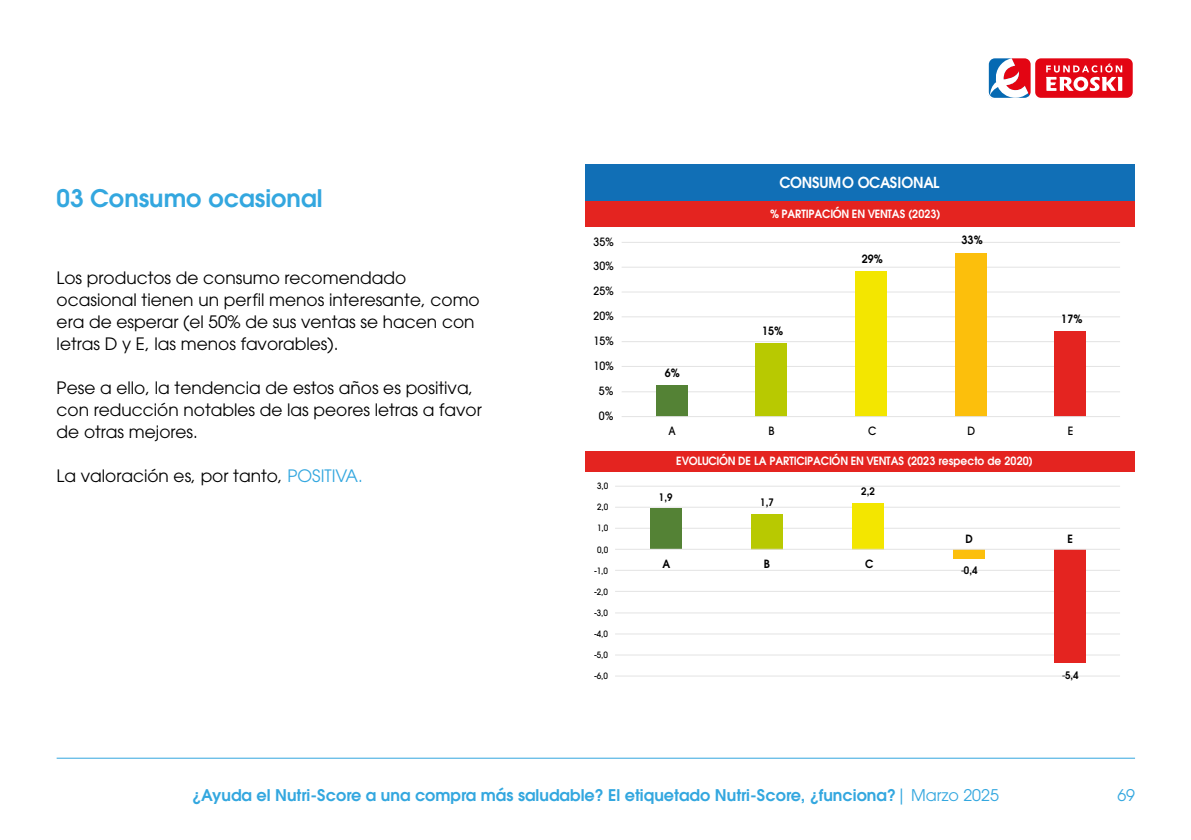
<style>
.page{position:relative;width:1191px;height:840px;background:#fff}
.page>*{position:absolute;margin:0;border:0;box-sizing:border-box;transform-origin:0 0}
.t1{font:600 24px "ITC Avant Garde Pro";color:#33a7df}
.t2{font:17px/22px "ITC Avant Garde Pro";color:#000}
.t3{font:600 16px "ITC Avant Garde Pro";color:#33a7df}
.t4{font:16px "ITC Avant Garde Pro";color:#33a7df}
.t5{font:600 15.2px "ITC Avant Garde Pro";letter-spacing:-.01em;color:#fff;scale:.94 1}
.t6{font:600 11.4px "ITC Avant Garde Pro";color:#fff;scale:.94 1}
.t7{font:500 11.4px "ITC Avant Garde Pro";letter-spacing:.015em;color:#000;scale:.94 1}
.t8{font:600 11.4px "ITC Avant Garde Pro";letter-spacing:.015em;color:#000;scale:.94 1}
.t9{font:600 10.2px "ITC Avant Garde Pro";color:#000;scale:.94 1}
.t10{font:500 8.6px "ITC Avant Garde Pro";color:#000;scale:.94 1}
.s1{color:#33a7df}
.s2{color:#636362}
.s3{font-weight:400}
</style>
<div class="page">
<svg style="left:988px;top:58px;width:145px;height:41px"></svg>
<div style="left:585px;top:164px;width:549px;height:38px;background:#116fb6"></div>
<div style="left:585px;top:201px;width:550px;height:26px;background:#e42420"></div>
<div style="left:585px;top:450px;width:549px;height:21px;background:#e42420"></div>
<hr style="left:615px;top:675px;width:505px;height:1px;background:#e3e3e3">
<hr style="left:615px;top:654px;width:505px;height:1px;background:#e3e3e3">
<hr style="left:615px;top:633px;width:505px;height:1px;background:#e3e3e3">
<hr style="left:615px;top:612px;width:505px;height:1px;background:#e3e3e3">
<hr style="left:615px;top:590px;width:505px;height:1px;background:#e3e3e3">
<hr style="left:615px;top:569px;width:505px;height:1px;background:#e3e3e3">
<hr style="left:615px;top:527px;width:505px;height:1px;background:#e3e3e3">
<hr style="left:615px;top:506px;width:505px;height:1px;background:#e3e3e3">
<hr style="left:615px;top:485px;width:505px;height:1px;background:#e3e3e3">
<div style="left:650px;top:508px;width:31px;height:41px;background:#548235"></div>
<div style="left:751px;top:514px;width:31px;height:35px;background:#b8c901"></div>
<div style="left:852px;top:502px;width:31px;height:47px;background:#f3e600"></div>
<div style="left:953px;top:549px;width:31px;height:9px;background:#fcbf0c"></div>
<div style="left:1054px;top:549px;width:31px;height:113px;background:#e42420"></div>
<hr style="left:615px;top:548px;width:505px;height:1px;background:#e3e3e3">
<hr style="left:621px;top:391px;width:499px;height:1px;background:#e3e3e3">
<hr style="left:621px;top:366px;width:499px;height:1px;background:#e3e3e3">
<hr style="left:621px;top:341px;width:499px;height:1px;background:#e3e3e3">
<hr style="left:621px;top:316px;width:499px;height:1px;background:#e3e3e3">
<hr style="left:621px;top:291px;width:499px;height:1px;background:#e3e3e3">
<hr style="left:621px;top:266px;width:499px;height:1px;background:#e3e3e3">
<hr style="left:621px;top:242px;width:499px;height:1px;background:#e3e3e3">
<div style="left:656px;top:385px;width:31px;height:31px;background:#548235"></div>
<div style="left:755px;top:343px;width:31px;height:73px;background:#b8c901"></div>
<div style="left:855px;top:271px;width:31px;height:145px;background:#f3e600"></div>
<div style="left:955px;top:252px;width:31px;height:164px;background:#fcbf0c"></div>
<div style="left:1054px;top:331px;width:31px;height:85px;background:#e42420"></div>
<hr style="left:621px;top:416px;width:499px;height:1px;background:#e3e3e3">
<hr style="left:57px;top:757px;width:1078px;height:1px;background:#33a7df">
<h1 class="t1" style="left:57px;top:182px;width:267px">03 Consumo ocasional</h1>
<p class="t2" style="left:57px;top:266px;width:424px">Los productos de consumo recomendado ocasional tienen un perfil menos interesante, como era de esperar (el 50% de sus ventas se hacen con letras D y E, las menos favorables).</p>
<p class="t2" style="left:57px;top:376px;width:427px">Pese a ello, la tendencia de estos años es positiva, con reducción notables de las peores letras a favor de otras mejores.</p>
<p class="t2" style="left:57px;top:464px;width:308px">La valoración es, por tanto, <span class="s1">POSITIVA.</span></p>
<p class="t5" style="left:779px;top:173px;width:172px">CONSUMO OCASIONAL</p>
<p class="t7" style="left:593px;top:234px;width:23px">35%</p>
<p class="t7" style="left:593px;top:259px;width:23px">30%</p>
<p class="t7" style="left:593px;top:284px;width:23px">25%</p>
<p class="t7" style="left:593px;top:309px;width:23px">20%</p>
<p class="t7" style="left:593px;top:333px;width:23px">15%</p>
<p class="t7" style="left:593px;top:358px;width:23px">10%</p>
<p class="t7" style="left:599px;top:383px;width:17px">5%</p>
<p class="t7" style="left:599px;top:408px;width:17px">0%</p>
<p class="t10" style="left:597px;top:480px;width:13px">3,0</p>
<p class="t10" style="left:597px;top:501px;width:13px">2,0</p>
<p class="t10" style="left:597px;top:522px;width:13px">1,0</p>
<p class="t10" style="left:597px;top:543px;width:13px">0,0</p>
<p class="t10" style="left:594px;top:564px;width:16px">-1,0</p>
<p class="t10" style="left:594px;top:586px;width:16px">-2,0</p>
<p class="t10" style="left:594px;top:607px;width:16px">-3,0</p>
<p class="t10" style="left:594px;top:628px;width:16px">-4,0</p>
<p class="t10" style="left:594px;top:649px;width:16px">-5,0</p>
<p class="t8" style="left:665px;top:365px;width:18px">6%</p>
<p class="t6" style="left:770px;top:206px;width:183px">% PARTIPACIÓN EN VENTAS (2023)</p>
<p class="t8" style="left:861px;top:251px;width:24px">29%</p>
<p class="t8" style="left:961px;top:232px;width:24px">33%</p>
<p class="t8" style="left:762px;top:323px;width:24px">15%</p>
<p class="t8" style="left:1061px;top:311px;width:24px">17%</p>
<p class="t7" style="left:668px;top:423px;width:9px">A</p>
<p class="t7" style="left:768px;top:423px;width:8px">B</p>
<p class="t7" style="left:868px;top:423px;width:10px">C</p>
<p class="t7" style="left:967px;top:423px;width:10px">D</p>
<p class="t7" style="left:1068px;top:423px;width:7px">E</p>
<p class="t6" style="left:676px;top:453px;width:381px">EVOLUCIÓN DE LA PARTICIPACIÓN EN VENTAS (2023 respecto de 2020)</p>
<p class="t9" style="left:659px;top:490px;width:16px">1,9</p>
<p class="t9" style="left:760px;top:495px;width:16px">1,7</p>
<p class="t9" style="left:861px;top:484px;width:16px">2,2</p>
<p class="t8" style="left:662px;top:556px;width:10px">A</p>
<p class="t8" style="left:764px;top:556px;width:8px">B</p>
<p class="t8" style="left:865px;top:556px;width:10px">C</p>
<p class="t8" style="left:965px;top:531px;width:9px">D</p>
<p class="t8" style="left:1067px;top:531px;width:7px">E</p>
<p class="t9" style="left:960px;top:563px;width:19px"><span class="s2">-</span>0,4</p>
<p class="t10" style="left:594px;top:670px;width:16px">-6,0</p>
<p class="t9" style="left:1062px;top:668px;width:19px"><span class="s2">-</span>5,4</p>
<p class="t3" style="left:192px;top:784px;width:808px">¿Ayuda el Nutri-Score a una compra más saludable? El etiquetado Nutri-Score, ¿funciona?<span class="s3">| Marzo 2025</span></p>
<p class="t4" style="left:1117px;top:784px;width:19px">69</p>
</div>
